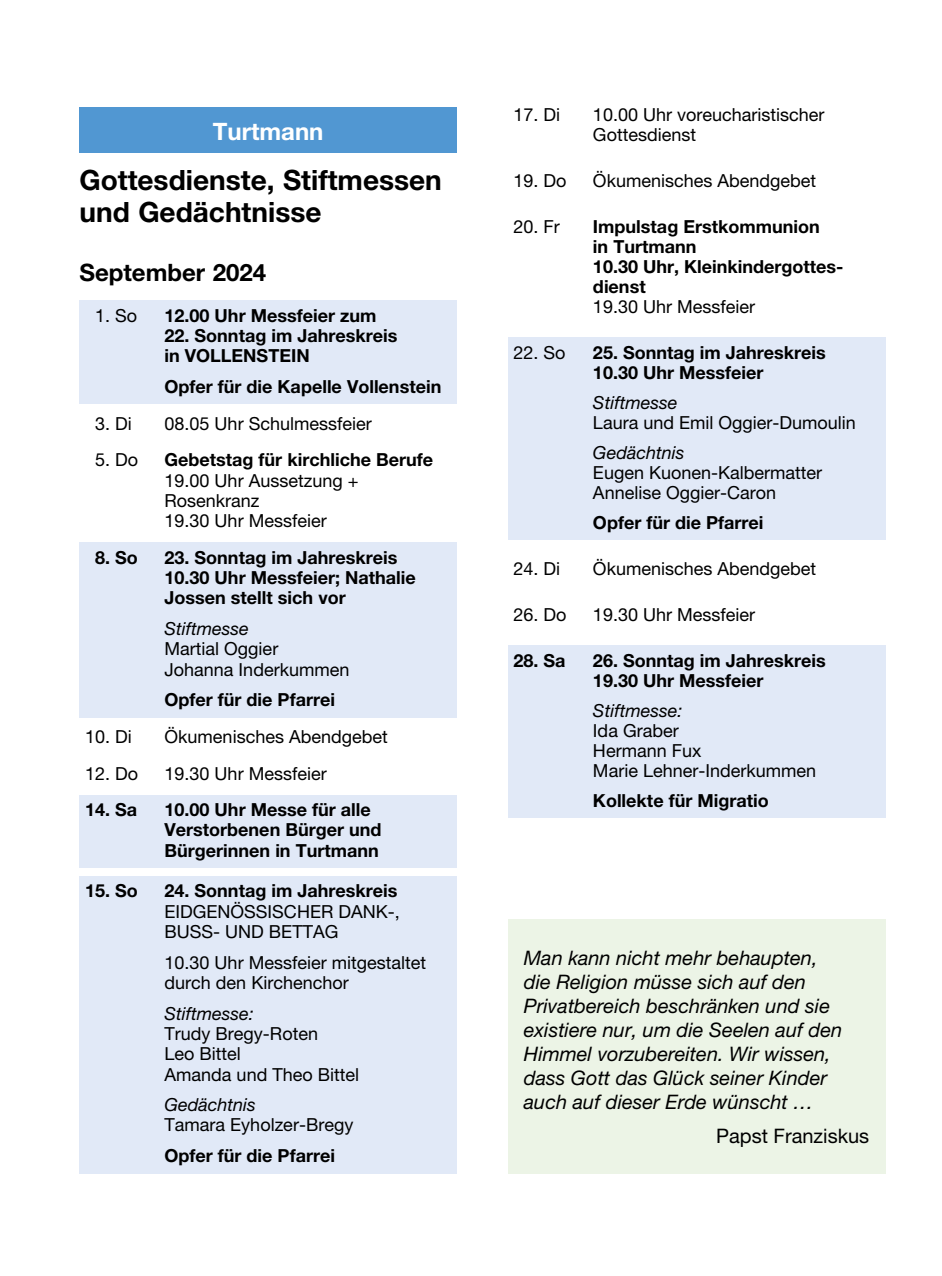
<style>
.page{position:relative;width:942px;height:1276px;background:#fff}
.page>*{position:absolute;margin:0;border:0;box-sizing:border-box;transform-origin:0 0}
.t1{font:700 28px/32.4px "Helvetica Neue LT Pro";color:#000}
.t2{font:700 24px "Helvetica Neue LT Pro";color:#000}
.t3{font:700 24px "Helvetica Neue LT Pro";color:#fff}
.t4{font:italic 20px/24px "Helvetica Neue LT Pro";color:#000}
.t5{font:20px "Helvetica Neue LT Pro";color:#000}
.t6{font:18px/20.4px "Helvetica Neue LT Pro";color:#000}
.t7{font:700 18px/20.4px "Helvetica Neue LT Pro";color:#000}
.t8{font:italic 18px "Helvetica Neue LT Pro";color:#000}
</style>
<div class="page">
<div style="left:79px;top:300px;width:377px;height:73px;background:#e1e9f7"></div>
<div style="left:79px;top:372px;width:377px;height:32px;background:#e1e9f7"></div>
<div style="left:79px;top:542px;width:377px;height:32px;background:#e1e9f7"></div>
<div style="left:79px;top:563px;width:377px;height:52px;background:#e1e9f7"></div>
<div style="left:79px;top:614px;width:377px;height:32px;background:#e1e9f7"></div>
<div style="left:79px;top:634px;width:377px;height:32px;background:#e1e9f7"></div>
<div style="left:79px;top:664px;width:377px;height:33px;background:#e1e9f7"></div>
<div style="left:79px;top:685px;width:377px;height:32px;background:#e1e9f7"></div>
<div style="left:79px;top:795px;width:377px;height:72px;background:#e1e9f7"></div>
<div style="left:79px;top:876px;width:377px;height:32px;background:#e1e9f7"></div>
<div style="left:79px;top:896px;width:377px;height:53px;background:#e1e9f7"></div>
<div style="left:79px;top:947px;width:377px;height:53px;background:#e1e9f7"></div>
<div style="left:79px;top:998px;width:377px;height:32px;background:#e1e9f7"></div>
<div style="left:79px;top:1018px;width:377px;height:33px;background:#e1e9f7"></div>
<div style="left:79px;top:1039px;width:377px;height:32px;background:#e1e9f7"></div>
<div style="left:79px;top:1069px;width:377px;height:32px;background:#e1e9f7"></div>
<div style="left:79px;top:1090px;width:377px;height:32px;background:#e1e9f7"></div>
<div style="left:79px;top:1120px;width:377px;height:32px;background:#e1e9f7"></div>
<div style="left:79px;top:1141px;width:377px;height:32px;background:#e1e9f7"></div>
<div style="left:79px;top:108px;width:377px;height:45px;background:#5197d2"></div>
<div style="left:507px;top:337px;width:377px;height:32px;background:#e1e9f7"></div>
<div style="left:507px;top:367px;width:377px;height:32px;background:#e1e9f7"></div>
<div style="left:507px;top:387px;width:377px;height:32px;background:#e1e9f7"></div>
<div style="left:507px;top:417px;width:377px;height:32px;background:#e1e9f7"></div>
<div style="left:507px;top:437px;width:377px;height:32px;background:#e1e9f7"></div>
<div style="left:507px;top:457px;width:377px;height:32px;background:#e1e9f7"></div>
<div style="left:507px;top:487px;width:377px;height:32px;background:#e1e9f7"></div>
<div style="left:507px;top:507px;width:377px;height:32px;background:#e1e9f7"></div>
<div style="left:507px;top:645px;width:377px;height:32px;background:#e1e9f7"></div>
<div style="left:507px;top:675px;width:377px;height:32px;background:#e1e9f7"></div>
<div style="left:507px;top:695px;width:377px;height:32px;background:#e1e9f7"></div>
<div style="left:507px;top:715px;width:377px;height:32px;background:#e1e9f7"></div>
<div style="left:507px;top:735px;width:377px;height:32px;background:#e1e9f7"></div>
<div style="left:507px;top:765px;width:377px;height:32px;background:#e1e9f7"></div>
<div style="left:507px;top:785px;width:377px;height:32px;background:#e1e9f7"></div>
<div style="left:507px;top:919px;width:377px;height:255px;background:#ecf4e6"></div>
<h2 class="t3" style="left:213px;top:116px;width:112px">Turtmann</h2>
<h1 class="t1" style="left:79px;top:163px;width:364px">Gottesdienste, Stiftmessen und Gedächtnisse</h1>
<h2 class="t2" style="left:79px;top:258px;width:188px">September 2024</h2>
<p class="t6" style="left:95px;top:305px;width:44px">1. So</p>
<p class="t7" style="left:164px;top:305px;width:213px">12.00 Uhr Messfeier zum</p>
<p class="t7" style="left:164px;top:325px;width:234px">22. Sonntag im Jahreskreis in VOLLENSTEIN</p>
<p class="t7" style="left:164px;top:376px;width:278px">Opfer für die Kapelle Vollenstein</p>
<p class="t6" style="left:95px;top:413px;width:38px">3. Di</p>
<p class="t6" style="left:164px;top:413px;width:209px">08.05 Uhr Schulmessfeier</p>
<p class="t6" style="left:95px;top:449px;width:45px">5. Do</p>
<p class="t7" style="left:164px;top:449px;width:270px">Gebetstag für kirchliche Berufe</p>
<p class="t6" style="left:164px;top:470px;width:195px">19.00 Uhr Aussetzung +<br>Rosenkranz<br>19.30 Uhr Messfeier</p>
<p class="t7" style="left:95px;top:547px;width:44px">8. So</p>
<p class="t7" style="left:164px;top:547px;width:252px">23. Sonntag im Jahreskreis<br>10.30 Uhr Messfeier; Nathalie<br>Jossen stellt sich vor</p>
<p class="t8" style="left:164px;top:618px;width:86px">Stiftmesse</p>
<p class="t6" style="left:164px;top:638px;width:186px">Martial Oggier<br>Johanna Inderkummen</p>
<p class="t7" style="left:164px;top:689px;width:172px">Opfer für die Pfarrei</p>
<p class="t6" style="left:85px;top:726px;width:48px">10. Di</p>
<p class="t6" style="left:164px;top:726px;width:225px">Ökumenisches Abendgebet</p>
<p class="t6" style="left:85px;top:762px;width:55px">12. Do</p>
<p class="t6" style="left:164px;top:762px;width:164px">19.30 Uhr Messfeier</p>
<p class="t7" style="left:85px;top:799px;width:54px">14. Sa</p>
<p class="t7" style="left:164px;top:799px;width:218px">10.00 Uhr Messe für alle<br>Verstorbenen Bürger und<br>Bürgerinnen in Turtmann</p>
<p class="t7" style="left:85px;top:880px;width:54px">15. So</p>
<p class="t7" style="left:164px;top:880px;width:234px">24. Sonntag im Jahreskreis</p>
<p class="t6" style="left:164px;top:901px;width:236px">EIDGENÖSSISCHER DANK-,<br>BUSS- UND BETTAG</p>
<p class="t6" style="left:164px;top:951px;width:263px">10.30 Uhr Messfeier mitgestaltet durch den Kirchenchor</p>
<p class="t8" style="left:164px;top:1002px;width:91px">Stiftmesse:</p>
<p class="t6" style="left:164px;top:1023px;width:196px">Trudy Bregy-Roten<br>Leo Bittel<br>Amanda und Theo Bittel</p>
<p class="t8" style="left:164px;top:1094px;width:93px">Gedächtnis</p>
<p class="t6" style="left:164px;top:1114px;width:190px">Tamara Eyholzer-Bregy</p>
<p class="t7" style="left:164px;top:1145px;width:172px">Opfer für die Pfarrei</p>
<p class="t6" style="left:513px;top:104px;width:48px">17. Di</p>
<p class="t6" style="left:592px;top:104px;width:233px">10.00 Uhr voreucharistischer<br>Gottesdienst</p>
<p class="t6" style="left:513px;top:170px;width:55px">19. Do</p>
<p class="t6" style="left:592px;top:170px;width:225px">Ökumenisches Abendgebet</p>
<p class="t6" style="left:513px;top:216px;width:48px">20. Fr</p>
<p class="t7" style="left:592px;top:216px;width:250px">Impulstag Erstkommunion<br>in Turtmann<br>10.30 Uhr, Kleinkindergottes&shy;dienst</p>
<p class="t6" style="left:592px;top:296px;width:164px">19.30 Uhr Messfeier</p>
<p class="t6" style="left:513px;top:342px;width:54px">22. So</p>
<p class="t7" style="left:592px;top:342px;width:234px">25. Sonntag im Jahreskreis<br>10.30 Uhr Messfeier</p>
<p class="t8" style="left:592px;top:391px;width:86px">Stiftmesse</p>
<p class="t6" style="left:592px;top:412px;width:264px">Laura und Emil Oggier-Dumoulin</p>
<p class="t8" style="left:592px;top:441px;width:93px">Gedächtnis</p>
<p class="t6" style="left:592px;top:462px;width:231px">Eugen Kuonen-Kalbermatter<br>Annelise Oggier-Caron</p>
<p class="t7" style="left:592px;top:512px;width:172px">Opfer für die Pfarrei</p>
<p class="t6" style="left:513px;top:558px;width:48px">24. Di</p>
<p class="t6" style="left:592px;top:558px;width:225px">Ökumenisches Abendgebet</p>
<p class="t6" style="left:513px;top:604px;width:55px">26. Do</p>
<p class="t6" style="left:592px;top:604px;width:164px">19.30 Uhr Messfeier</p>
<p class="t7" style="left:513px;top:649px;width:54px">28. Sa</p>
<p class="t7" style="left:592px;top:650px;width:234px">26. Sonntag im Jahreskreis<br>19.30 Uhr Messfeier</p>
<p class="t8" style="left:592px;top:699px;width:91px">Stiftmesse:</p>
<p class="t6" style="left:592px;top:720px;width:225px">Ida Graber<br>Hermann Fux<br>Marie Lehner-Inderkummen</p>
<p class="t7" style="left:592px;top:789px;width:177px">Kollekte für Migratio</p>
<p class="t4" style="left:523px;top:945px;width:320px">Man kann nicht mehr behaupten, die Religion müsse sich auf den<br>Privatbereich beschränken und sie existiere nur, um die Seelen auf den<br>Himmel vorzubereiten. Wir wissen, dass Gott das Glück seiner Kinder auch auf dieser Erde wünscht …</p>
<p class="t5" style="left:715px;top:1123px;width:154px">Papst Franziskus</p>
</div>
